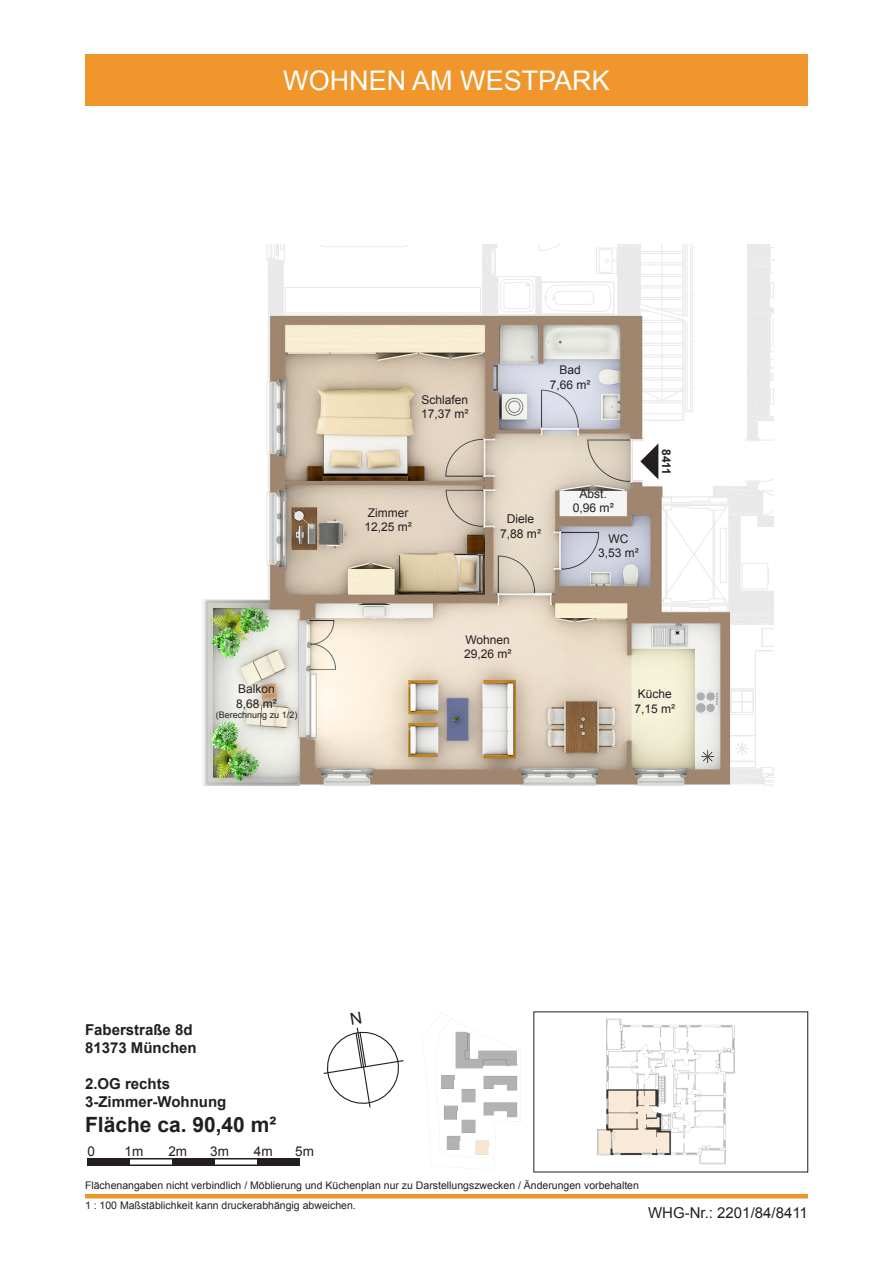
<style>
.page{position:relative;width:893px;height:1263px;background:#fff}
.page>*{position:absolute;margin:0;border:0;box-sizing:border-box;transform-origin:0 0}
.t1{font:27px "Arial";color:#fff}
.t2{font:700 21px "Arial";color:#231f20}
.t3{font:700 15px "Arial";color:#231f20}
.t4{font:15px "Arial";color:#231f20}
.t5{font:13.5px "Arial";color:#231f20}
.t6{font:12.15px "Arial";color:#231f20}
.t7{font:12px "Arial";color:#231f20}
.t8{font:700 12px "Arial";color:#231f20}
.t9{font:10.5px "Arial";color:#231f20}
.t10{font:9px "Arial";color:#231f20}
</style>
<div class="page">
<div style="left:87px;top:1158px;width:43px;height:8px;background:#231f20"></div>
<hr style="left:87px;top:1158px;width:213px;height:1px;background:#231f20">
<hr style="left:87px;top:1164px;width:213px;height:2px;background:#231f20">
<div style="left:172px;top:1158px;width:43px;height:8px;background:#231f20"></div>
<div style="left:257px;top:1158px;width:43px;height:8px;background:#231f20"></div>
<hr style="left:85px;top:1194px;width:723px;height:4px;background:#ea9829">
<div style="left:85px;top:55px;width:723px;height:51px;background:#f0962c"></div>
<img style="left:534px;top:1012px;width:274px;height:160px">
<img style="left:423px;top:1012px;width:98px;height:154px">
<svg style="left:202px;top:244px;width:572px;height:542px"></svg>
<svg style="left:323px;top:1027px;width:81px;height:81px"></svg>
<h1 class="t1" style="left:283px;top:63px;width:328px">WOHNEN AM WESTPARK</h1>
<p class="t7" style="left:238px;top:681px;width:38px">Balkon</p>
<p class="t7" style="left:236px;top:696px;width:42px">8,68 m²</p>
<p class="t10" style="left:216px;top:709px;width:83px">(Berechnung zu 1/2)</p>
<p class="t7" style="left:421px;top:391px;width:48px">Schlafen</p>
<p class="t7" style="left:421px;top:406px;width:49px">17,37 m²</p>
<p class="t7" style="left:368px;top:505px;width:42px">Zimmer</p>
<p class="t7" style="left:364px;top:519px;width:49px">12,25 m²</p>
<p class="t7" style="left:560px;top:362px;width:23px">Bad</p>
<p class="t7" style="left:550px;top:377px;width:42px">7,66 m²</p>
<p class="t6" style="left:507px;top:511px;width:29px">Diele</p>
<p class="t6" style="left:500px;top:525px;width:43px">7,88 m²</p>
<p class="t6" style="left:579px;top:486px;width:29px">Abst.</p>
<p class="t6" style="left:573px;top:500px;width:43px">0,96 m²</p>
<p class="t7" style="left:608px;top:531px;width:21px">WC</p>
<p class="t7" style="left:598px;top:545px;width:42px">3,53 m²</p>
<p class="t8" style="left:674px;top:449px;width:28px;rotate:90deg">8411</p>
<p class="t7" style="left:465px;top:632px;width:46px">Wohnen</p>
<p class="t7" style="left:464px;top:646px;width:49px">29,26 m²</p>
<p class="t7" style="left:638px;top:686px;width:36px">Küche</p>
<p class="t7" style="left:635px;top:701px;width:42px">7,15 m²</p>
<p class="t3" style="left:85px;top:1019px;width:109px">Faberstraße 8d</p>
<p class="t3" style="left:85px;top:1037px;width:113px">81373 München</p>
<p class="t3" style="left:85px;top:1073px;width:87px">2.OG rechts</p>
<p class="t3" style="left:85px;top:1091px;width:143px">3-Zimmer-Wohnung</p>
<p class="t2" style="left:85px;top:1110px;width:193px">Fläche ca. 90,40 m²</p>
<p class="t5" style="left:87px;top:1142px;width:9px">0</p>
<p class="t5" style="left:125px;top:1142px;width:20px">1m</p>
<p class="t5" style="left:168px;top:1142px;width:20px">2m</p>
<p class="t5" style="left:210px;top:1142px;width:20px">3m</p>
<p class="t5" style="left:254px;top:1142px;width:20px">4m</p>
<p class="t5" style="left:295px;top:1142px;width:20px">5m</p>
<p class="t9" style="left:85px;top:1179px;width:555px">Flächenangaben nicht verbindlich / Möblierung und Küchenplan nur zu Darstellungszwecken / Änderungen vorbehalten</p>
<p class="t9" style="left:85px;top:1198px;width:272px">1 : 100 Maßstäblichkeit kann druckerabhängig abweichen.</p>
<p class="t4" style="left:648px;top:1203px;width:161px">WHG-Nr.: 2201/84/8411</p>
</div>
